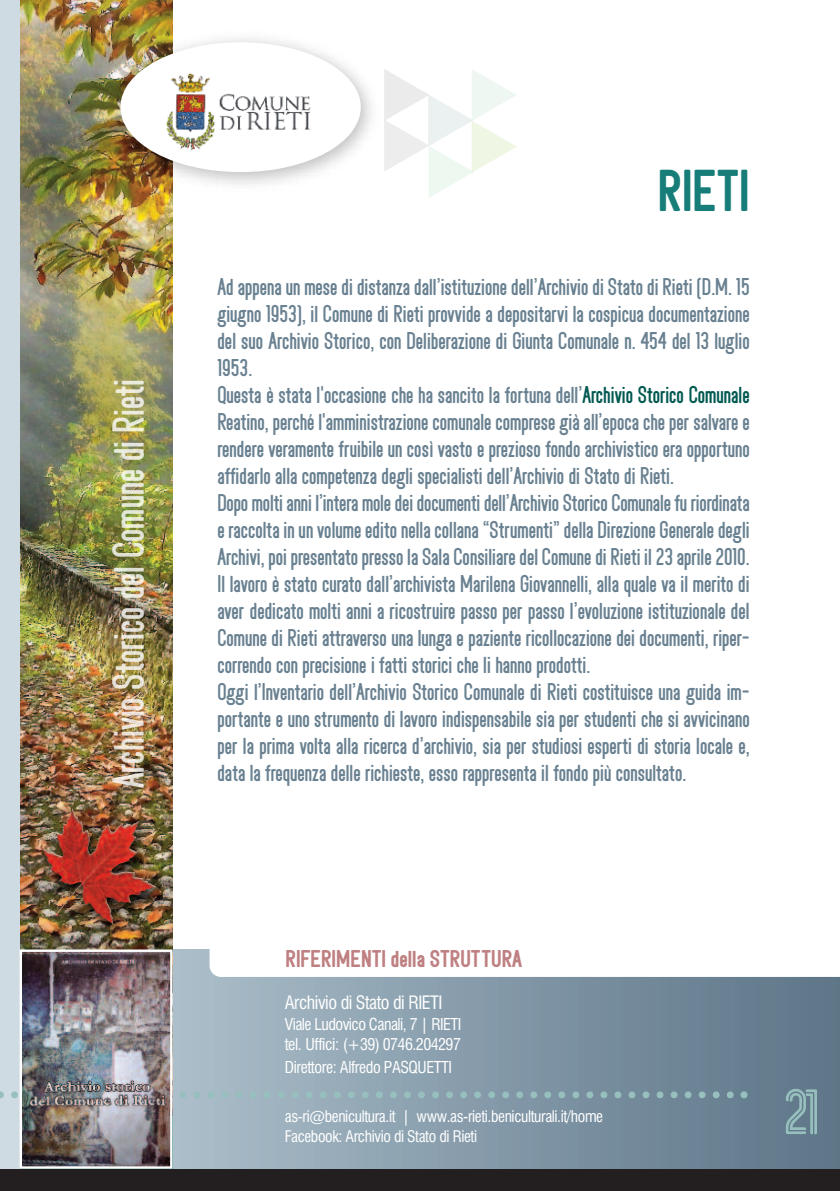
<style>
.page{position:relative;width:840px;height:1191px;background:#fff}
.page>*{position:absolute;margin:0;border:0;box-sizing:border-box;transform-origin:0 0}
.t1{font:50.2px "Shakerato PERSONAL Inline";color:#97bfbd}
.t2{font:46.2px "Shakerato PERSONAL Bold";color:#167d79}
.t3{font:35px "Shakerato PERSONAL Regular";color:rgb(255 255 255/.8)}
.t4{font:19px/27px "Shakerato PERSONAL Regular";color:#698191}
.t5{font:19px "Shakerato PERSONAL Bold";color:#bf8082}
.t6{font:condensed 18px "Swiss 721 BT";letter-spacing:-.025em;color:#fff}
.t7{font:condensed 16px/19.6px "Swiss 721 BT";letter-spacing:-.03em;color:#fff}
.t8{font:condensed 15.6px/20px "Swiss 721 BT";letter-spacing:-.025em;color:#fff}
.s1{color:#005951}
</style>
<div class="page">
<svg style="left:172px;top:949px;width:667px;height:219px;background:#8398a7"></svg>
<svg style="left:209px;top:949px;width:630px;height:28px"></svg>
<img style="left:20px;top:0;width:152px;height:779px">
<img style="left:103px;top:26px;width:269px;height:171px">
<div style="left:120px;top:42px;width:240px;height:130px;background:#fff;border-radius:50%"></div>
<img style="left:166px;top:73px;width:145px;height:78px">
<img style="left:20px;top:779px;width:181px;height:192px">
<img style="left:43px;top:808px;width:47px;height:48px">
<svg style="left:384px;top:69px;width:132px;height:128px"></svg>
<div style="left:0;top:1168px;width:839px;height:23px;background:#231f20"></div>
<div style="left:0;top:0;width:20px;height:1168px;background:#cfdbe2"></div>
<svg style="left:0;top:1091px;width:747px;height:7px;background:#8fabb3"></svg>
<img style="left:23px;top:952px;width:146px;height:213px">
<div style="left:20px;top:949px;width:152px;height:219px;border:2px solid #fff"></div>
<h3 class="t3" style="left:112px;top:788px;width:410px;rotate:-90deg">Archivio Storico del Comune di Rieti</h3>
<h2 class="t2" style="left:657px;top:170px;width:93px">RIETI</h2>
<p class="t4" style="left:217px;top:276px;width:533px">Ad appena un mese di distanza dall’istituzione dell’Archivio di Stato di Rieti (D.M. 15 giugno 1953), il Comune di Rieti provvide a depositarvi la cospicua documentazione del suo Archivio Storico, con Deliberazione di Giunta Comunale n. 454 del 13 luglio 1953.<br>Questa è stata l'occasione che ha sancito la fortuna dell’<span class="s1">Archivio Storico Comunale </span>Reatino, perché l'amministrazione comunale comprese già all’epoca che per salvare e rendere veramente fruibile un così vasto e prezioso fondo archivistico era opportuno affidarlo alla competenza degli specialisti dell’Archivio di Stato di Rieti.<br>Dopo molti anni l’intera mole dei documenti dell’Archivio Storico Comunale fu riordinata e raccolta in un volume edito nella collana “Strumenti” della Direzione Generale degli Archivi, poi presentato presso la Sala Consiliare del Comune di Rieti il 23 aprile 2010.<br>Il lavoro è stato curato dall’archivista Marilena Giovannelli, alla quale va il merito di aver dedicato molti anni a ricostruire passo per passo l’evoluzione istituzionale del Comune di Rieti attraverso una lunga e paziente ricollocazione dei documenti, riper&shy;correndo con precisione i fatti storici che li hanno prodotti.<br>Oggi l’Inventario dell’Archivio Storico Comunale di Rieti costituisce una guida im&shy;portante e uno strumento di lavoro indispensabile sia per studenti che si avvicinano per la prima volta alla ricerca d’archivio, sia per studiosi esperti di storia locale e, data la frequenza delle richieste, esso rappresenta il fondo più consultato.</p>
<p class="t5" style="left:285px;top:950px;width:238px">RIFERIMENTI della STRUTTURA</p>
<p class="t6" style="left:284px;top:991px;width:159px">Archivio di Stato di RIETI</p>
<p class="t7" style="left:284px;top:1015px;width:178px">Viale Ludovico Canali, 7 | RIETI tel. Uffici: (+39) 0746.204297</p>
<p class="t7" style="left:285px;top:1057px;width:169px">Direttore: Alfredo PASQUETTI</p>
<p class="t8" style="left:284px;top:1106px;width:320px">as-ri@benicultura.it | www.as-rieti.beniculturali.it/home<br>Facebook: Archivio di Stato di Rieti</p>
<h1 class="t1" style="left:782px;top:1089px;width:38px">21</h1>
</div>
